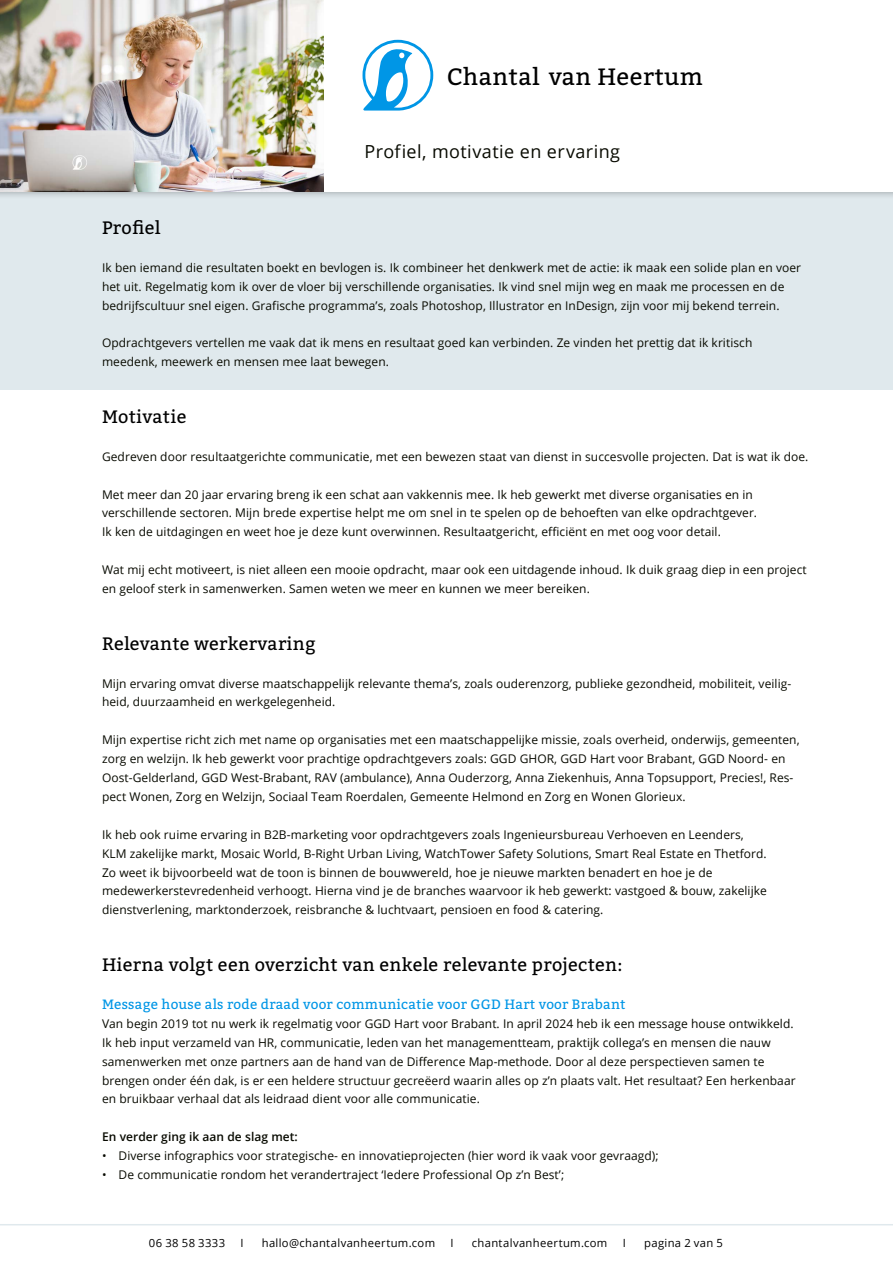
<style>
.page{position:relative;width:893px;height:1263px;background:#fff}
.page>*{position:absolute;margin:0;border:0;box-sizing:border-box;transform-origin:0 0}
.t1{font:23.7px "Bitter";letter-spacing:.015em;color:#000}
.t2{font:18px "Bitter";letter-spacing:.015em;color:#000}
.t3{font:18px "Open Sans";letter-spacing:.02em;color:#080a00}
.t4{font:13.5px "Bitter";letter-spacing:.015em;color:#0096e6}
.t5{font:12px/18.9px "Open Sans";letter-spacing:.005em;color:#080a00}
.t6{font:600 12px "Open Sans";letter-spacing:.005em;color:#080a00}
.t7{font:11.25px "Open Sans";letter-spacing:.03em;color:#000}
</style>
<div class="page">
<div style="left:0;top:192px;width:893px;height:197px;background:#e0e9ed"></div>
<div style="left:0;top:0;width:893px;height:200px;background:#000;opacity:.35"></div>
<div style="left:0;top:0;width:893px;height:191px;background:#fff"></div>
<img style="left:0;top:0;width:323px;height:191px">
<svg style="left:362px;top:40px;width:71px;height:71px"></svg>
<hr style="left:0;top:1224px;width:893px;height:1px;background:#e0e9ed">
<p class="t1" style="left:447px;top:61px;width:258px">Chantal van Heertum</p>
<p class="t3" style="left:365px;top:139px;width:257px">Profiel, motivatie en ervaring</p>
<p class="t2" style="left:102px;top:216px;width:60px">Profiel</p>
<p class="t5" style="left:102px;top:258px;width:701px">Ik ben iemand die resultaten boekt en bevlogen is. Ik combineer het denkwerk met de actie: ik maak een solide plan en voer het uit. Regelmatig kom ik over de vloer bij verschillende organisaties. Ik vind snel mijn weg en maak me processen en de bedrijfscultuur snel eigen. Grafische programma’s, zoals Photoshop, Illustrator en InDesign, zijn voor mij bekend terrein.</p>
<p class="t5" style="left:102px;top:333px;width:652px">Opdrachtgevers vertellen me vaak dat ik mens en resultaat goed kan verbinden. Ze vinden het prettig dat ik kritisch</p>
<p class="t5" style="left:102px;top:352px;width:288px">meedenk, meewerk en mensen mee laat bewegen.</p>
<p class="t2" style="left:102px;top:405px;width:86px">Motivatie</p>
<p class="t5" style="left:102px;top:447px;width:708px">Gedreven door resultaatgerichte communicatie, met een bewezen staat van dienst in succesvolle projecten. Dat is wat ik doe.</p>
<p class="t5" style="left:102px;top:484px;width:657px">Met meer dan 20 jaar ervaring breng ik een schat aan vakkennis mee. Ik heb gewerkt met diverse organisaties en in verschillende sectoren. Mijn brede expertise helpt me om snel in te spelen op de behoeften van elke opdrachtgever.<br>Ik ken de uitdagingen en weet hoe je deze kunt overwinnen. Resultaatgericht, efficiënt en met oog voor detail.</p>
<p class="t5" style="left:102px;top:560px;width:706px">Wat mij echt motiveert, is niet alleen een mooie opdracht, maar ook een uitdagende inhoud. Ik duik graag diep in een project en geloof sterk in samenwerken. Samen weten we meer en kunnen we meer bereiken.</p>
<p class="t2" style="left:102px;top:632px;width:215px">Relevante werkervaring</p>
<p class="t5" style="left:102px;top:673px;width:691px">Mijn ervaring omvat diverse maatschappelijk relevante thema’s, zoals ouderenzorg, publieke gezondheid, mobiliteit, veilig&shy;heid, duurzaamheid en werkgelegenheid.</p>
<p class="t5" style="left:102px;top:730px;width:699px">Mijn expertise richt zich met name op organisaties met een maatschappelijke missie, zoals overheid, onderwijs, gemeenten, zorg en welzijn. Ik heb gewerkt voor prachtige opdrachtgevers zoals: GGD GHOR, GGD Hart voor Brabant, GGD Noord- en Oost-Gelderland, GGD West-Brabant, RAV (ambulance), Anna Ouderzorg, Anna Ziekenhuis, Anna Topsupport, Precies!, Res&shy;pect Wonen, Zorg en Welzijn, Sociaal Team Roerdalen, Gemeente Helmond en Zorg en Wonen Glorieux.</p>
<p class="t5" style="left:102px;top:825px;width:666px">Ik heb ook ruime ervaring in B2B-marketing voor opdrachtgevers zoals Ingenieursbureau Verhoeven en Leenders,<br>KLM zakelijke markt, Mosaic World, B-Right Urban Living, WatchTower Safety Solutions, Smart Real Estate en Thetford.</p>
<p class="t5" style="left:102px;top:862px;width:666px">Zo weet ik bijvoorbeeld wat de toon is binnen de bouwwereld, hoe je nieuwe markten benadert en hoe je de medewerkerstevredenheid verhoogt. Hierna vind je de branches waarvoor ik heb gewerkt: vastgoed &amp; bouw, zakelijke dienstverlening, marktonderzoek, reisbranche &amp; luchtvaart, pensioen en food &amp; catering.</p>
<p class="t2" style="left:102px;top:953px;width:522px">Hierna volgt een overzicht van enkele relevante projecten:</p>
<p class="t4" style="left:102px;top:995px;width:525px">Message house als rode draad voor communicatie voor GGD Hart voor Brabant</p>
<p class="t5" style="left:102px;top:1014px;width:695px">Van begin 2019 tot nu werk ik regelmatig voor GGD Hart voor Brabant. In april 2024 heb ik een message house ontwikkeld.<br>Ik heb input verzameld van HR, communicatie, leden van het managementteam, praktijk collega’s en mensen die nauw samenwerken met onze partners aan de hand van de Difference Map-methode. Door al deze perspectieven samen te brengen onder één dak, is er een heldere structuur gecreëerd waarin alles op z’n plaats valt. Het resultaat? Een herkenbaar en bruikbaar verhaal dat als leidraad dient voor alle communicatie.</p>
<p class="t6" style="left:102px;top:1128px;width:197px">En verder ging ik aan de slag met:</p>
<p class="t5" style="left:102px;top:1146px;width:558px">• Diverse infographics voor strategische- en innovatieprojecten (hier word ik vaak voor gevraagd);</p>
<p class="t5" style="left:102px;top:1165px;width:464px">• De communicatie rondom het verandertraject ‘Iedere Professional Op z’n Best’;</p>
<p class="t7" style="left:149px;top:1235px;width:78px">06 38 58 3333</p>
<p class="t7" style="left:240px;top:1235px;width:5px">I</p>
<p class="t7" style="left:262px;top:1235px;width:175px">hallo@chantalvanheertum.com</p>
<p class="t7" style="left:450px;top:1235px;width:5px">I</p>
<p class="t7" style="left:472px;top:1235px;width:137px">chantalvanheertum.com</p>
<p class="t7" style="left:623px;top:1235px;width:5px">I</p>
<p class="t7" style="left:644px;top:1235px;width:80px">pagina 2 van 5</p>
</div>
